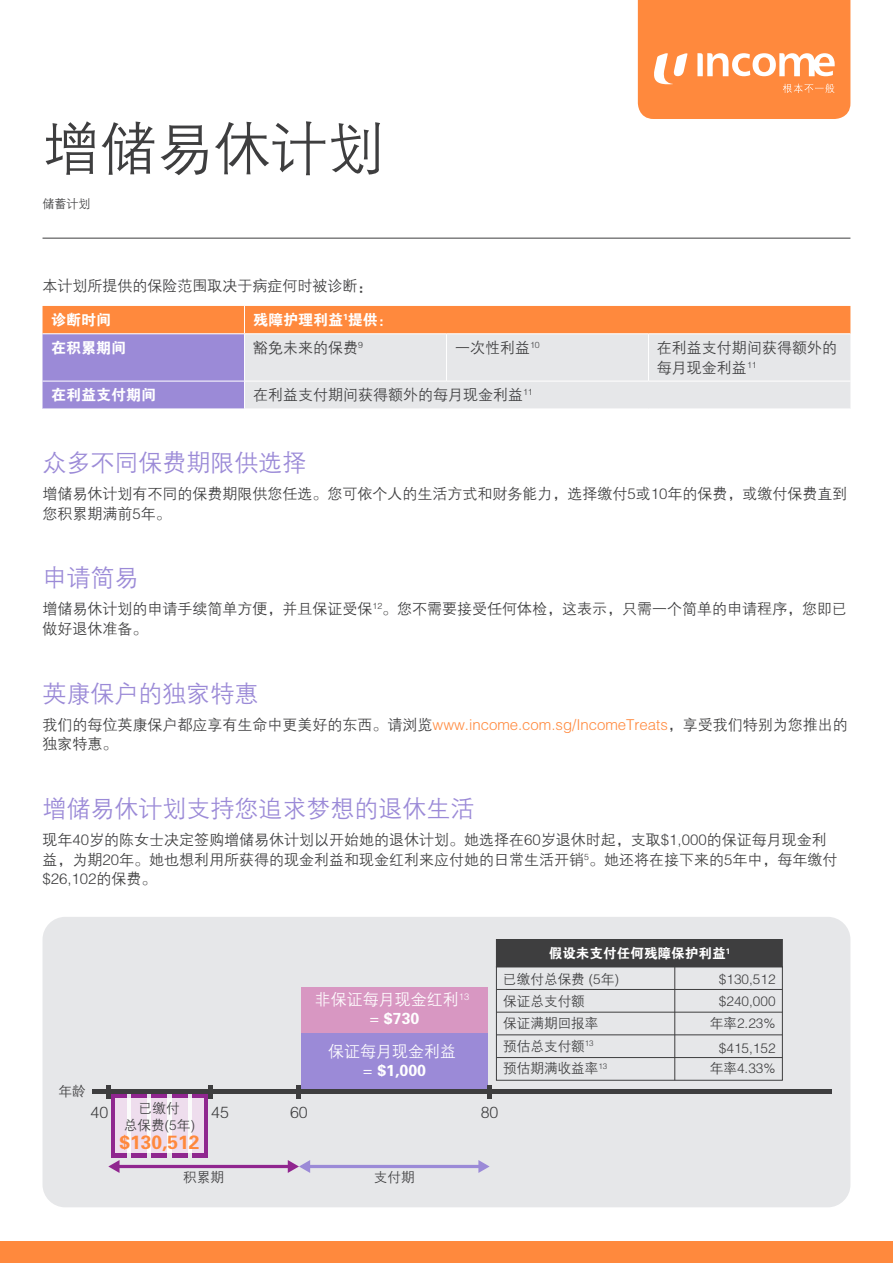
<style>
.page{position:relative;width:893px;height:1263px;background:#fff}
.page>*{position:absolute;margin:0;border:0;box-sizing:border-box;transform-origin:0 0}
.t1{font:57px "FZZDXJW GB1 0";color:#3e3e3f}
.t2{font:24px "FZZDXJW GB1 0";color:#9b8ad7}
.t3{font:19.2px "FZDHTJW GB1 0";color:#ff893d}
.t4{font:16.05px "FZZDXJW GB1 0";color:#fff}
.t5{font:16.05px "FZDHTJW GB1 0";color:#fff}
.t6{font:16.05px "FZZDXJW GB1 0";color:#3e3e3f}
.t7{font:15px/19.5px "FZZDXJW GB1 0";color:#3e3e3f}
.t8{font:15px "FZDHTJW GB1 0";color:#fff}
.t9{font:13.65px/16.4px "FZZDXJW GB1 0";color:#3e3e3f;text-align:center}
.t10{font:13.65px "FZDHTJW GB1 0";color:#fff}
.t11{font:12px "FZZDXJW GB1 0";color:#3e3e3f}
.s1{color:#ff893d}
.s2{font-family:"FZZDXJW GB1 0"}
</style>
<div class="page">
<div style="left:0;top:1242px;width:893px;height:21px;background:#ff893d"></div>
<hr style="left:43px;top:238px;width:807px;height:1px;background:#3e3e3f">
<svg style="left:43px;top:306px;width:807px;height:103px;background:#dfbeb8"></svg>
<hr style="left:446px;top:381px;width:202px;height:1px;background:#fff">
<hr style="left:648px;top:381px;width:202px;height:1px;background:#fff">
<div style="left:43px;top:917px;width:807px;height:290px;background:#e6e7e9;border-radius:23px"></div>
<div style="left:496px;top:939px;width:286px;height:28px;background:#3e3e3f"></div>
<div style="left:496px;top:966px;width:287px;height:115px;border:1px solid #3e3e3f"></div>
<div style="left:301px;top:1032px;width:186px;height:59px;background:#9b8ad7"></div>
<div style="left:111px;top:1094px;width:15px;height:63px;background:#90268f"></div>
<div style="left:131px;top:1094px;width:16px;height:63px;background:#90268f"></div>
<div style="left:151px;top:1094px;width:16px;height:63px;background:#90268f"></div>
<div style="left:172px;top:1094px;width:16px;height:63px;background:#90268f"></div>
<div style="left:192px;top:1094px;width:16px;height:63px;background:#90268f"></div>
<div style="left:106px;top:1085px;width:5px;height:13px;background:#3e3e3f"></div>
<hr style="left:297px;top:1085px;width:4px;height:13px;background:#3e3e3f">
<div style="left:487px;top:1085px;width:5px;height:13px;background:#3e3e3f"></div>
<div style="left:301px;top:987px;width:186px;height:45px;background:#d897c2"></div>
<div style="left:92px;top:1089px;width:740px;height:5px;background:#3e3e3f"></div>
<hr style="left:496px;top:989px;width:286px;height:1px;background:#3e3e3f">
<hr style="left:496px;top:1012px;width:286px;height:1px;background:#3e3e3f">
<hr style="left:496px;top:1034px;width:286px;height:1px;background:#3e3e3f">
<hr style="left:496px;top:1057px;width:286px;height:1px;background:#3e3e3f">
<hr style="left:674px;top:967px;width:1px;height:113px;background:#3e3e3f">
<svg style="left:115px;top:1098px;width:89px;height:55px;background:#f0e2ef"></svg>
<hr style="left:118px;top:1165px;width:172px;height:3px;background:#90268f">
<svg style="left:108px;top:1160px;width:12px;height:13px"></svg>
<hr style="left:308px;top:1165px;width:172px;height:3px;background:#9b8ad7">
<svg style="left:288px;top:1160px;width:22px;height:13px"></svg>
<svg style="left:478px;top:1160px;width:12px;height:13px"></svg>
<div style="left:208px;top:1085px;width:5px;height:13px;background:#3e3e3f"></div>
<svg style="left:638px;top:0;width:212px;height:119px;background:#ff934e"></svg>
<h1 class="t1" style="left:43px;top:118px;width:344px">增储易休计划</h1>
<p class="t11" style="left:43px;top:198px;width:49px">储蓄计划</p>
<p class="t7" style="left:43px;top:277px;width:332px">本计划所提供的保险范围取决于病症何时被诊断：</p>
<p class="t8" style="left:51px;top:312px;width:61px">诊断时间</p>
<p class="t8" style="left:253px;top:312px;width:141px">残障护理利益<sup>1</sup>提供：</p>
<p class="t8" style="left:51px;top:340px;width:76px">在积累期间</p>
<p class="t7" style="left:253px;top:339px;width:111px">豁免未来的保费<sup>9</sup></p>
<p class="t7" style="left:455px;top:339px;width:86px">一次性利益<sup>10</sup></p>
<p class="t7" style="left:657px;top:339px;width:181px">在利益支付期间获得额外的每月现金利益<sup>11</sup></p>
<p class="t8" style="left:51px;top:387px;width:106px">在利益支付期间</p>
<p class="t7" style="left:253px;top:386px;width:281px">在利益支付期间获得额外的每月现金利益<sup>11</sup></p>
<h2 class="t2" style="left:43px;top:450px;width:266px">众多不同保费期限供选择</h2>
<p class="t7" style="left:43px;top:485px;width:806px">增储易休计划有不同的保费期限供您任选。您可依个人的生活方式和财务能力，选择缴付5或10年的保费，或缴付保费直到您积累期满前5年。</p>
<h2 class="t2" style="left:43px;top:565px;width:97px">申请简易</h2>
<p class="t7" style="left:43px;top:600px;width:806px">增储易休计划的申请手续简单方便，并且保证受保<sup>12</sup>。您不需要接受任何体检，这表示，只需一个简单的申请程序，您即已做好退休准备。</p>
<h2 class="t2" style="left:43px;top:681px;width:218px">英康保户的独家特惠</h2>
<p class="t7" style="left:43px;top:715px;width:807px">我们的每位英康保户都应享有生命中更美好的东西。请浏览<span class="s1">www.income.com.sg/IncomeTreats</span>，享受我们特别为您推出的独家特惠。</p>
<h2 class="t2" style="left:43px;top:796px;width:434px">增储易休计划支持您追求梦想的退休生活</h2>
<p class="t7" style="left:43px;top:831px;width:796px">现年40岁的陈女士决定签购增储易休计划以开始她的退休计划。她选择在60岁退休时起，支取$1,000的保证每月现金利益，为期20年。她也想利用所获得的现金利益和现金红利来应付她的日常生活开销<sup>5</sup>。她还将在接下来的5年中，每年缴付$26,102的保费。</p>
<p class="t9" style="left:59px;top:1084px;width:29px">年龄</p>
<p class="t6" style="left:91px;top:1103px;width:19px">40</p>
<p class="t9" style="left:124px;top:1101px;width:73px">已缴付<br>总保费(5年)</p>
<p class="t3" style="left:119px;top:1131px;width:81px">$130,512</p>
<p class="t6" style="left:211px;top:1103px;width:19px">45</p>
<p class="t4" style="left:315px;top:991px;width:156px">非保证每月现金红利<sup>13</sup></p>
<p class="t5" style="left:369px;top:1010px;width:52px"><span class="s2">=</span> $730</p>
<p class="t4" style="left:328px;top:1043px;width:130px">保证每月现金利益</p>
<p class="t5" style="left:362px;top:1062px;width:65px"><span class="s2">=</span> $1,000</p>
<p class="t10" style="left:549px;top:946px;width:183px">假设未支付任何残障保护利益<sup>1</sup></p>
<p class="t9" style="left:503px;top:971px;width:117px">已缴付总保费 (5年)</p>
<p class="t9" style="left:719px;top:971px;width:58px">$130,512</p>
<p class="t9" style="left:503px;top:994px;width:83px">保证总支付额</p>
<p class="t9" style="left:719px;top:994px;width:58px">$240,000</p>
<p class="t9" style="left:503px;top:1016px;width:97px">保证满期回报率</p>
<p class="t9" style="left:710px;top:1016px;width:67px">年率2.23%</p>
<p class="t9" style="left:503px;top:1038px;width:92px">预估总支付额<sup>13</sup></p>
<p class="t9" style="left:719px;top:1040px;width:58px">$415,152</p>
<p class="t9" style="left:503px;top:1061px;width:106px">预估期满收益率<sup>13</sup></p>
<p class="t9" style="left:710px;top:1061px;width:67px">年率4.33%</p>
<p class="t6" style="left:290px;top:1103px;width:19px">60</p>
<p class="t6" style="left:481px;top:1103px;width:19px">80</p>
<p class="t9" style="left:183px;top:1170px;width:42px">积累期</p>
<p class="t9" style="left:374px;top:1170px;width:42px">支付期</p>
</div>
